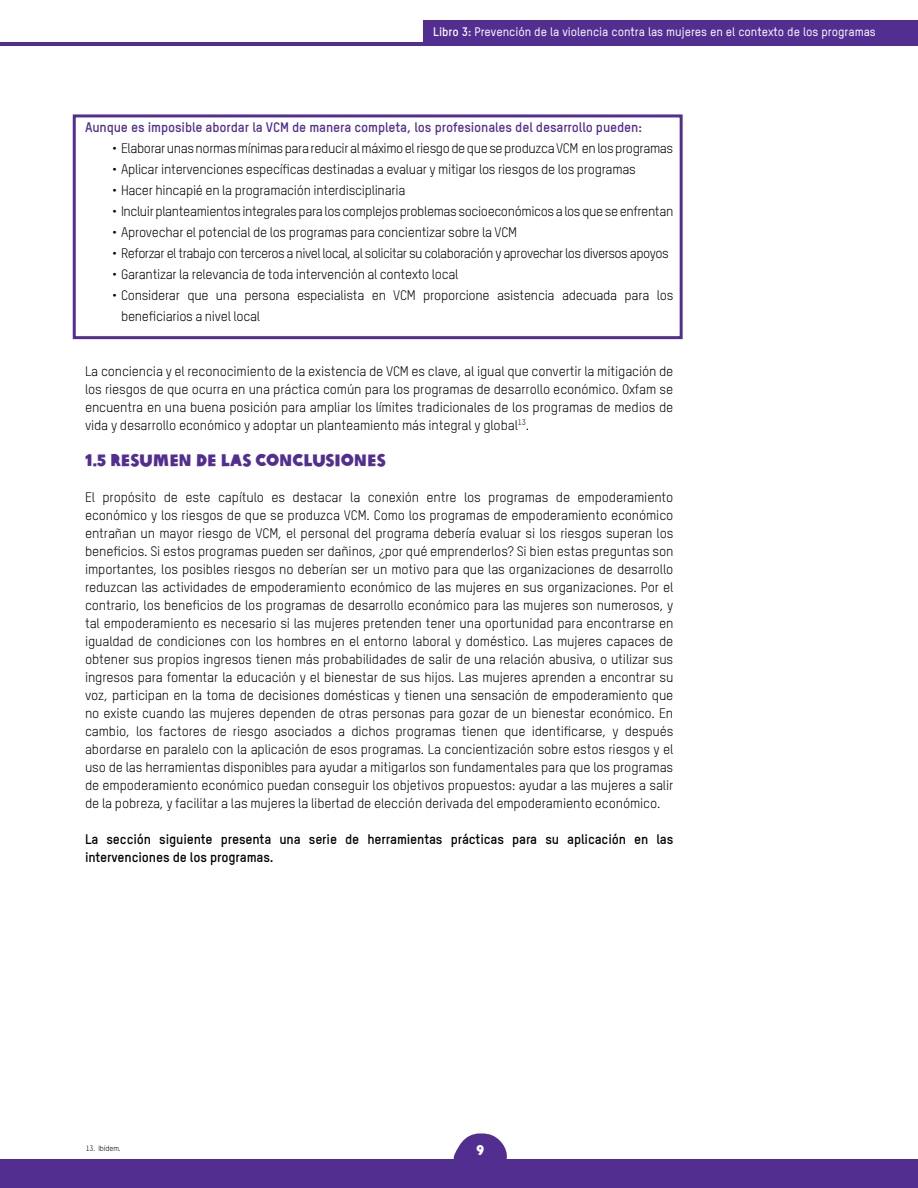
<style>
.page{position:relative;width:918px;height:1188px;background:#fff}
.page>*{position:absolute;margin:0;border:0;box-sizing:border-box;transform-origin:0 0}
.t1{font:16.5px "Oxfam Global Headline";color:#522e91}
.t2{font:13.5px/18px "Oxfam TSTARPRO";letter-spacing:-.02em;color:#000;text-align:justify}
.t3{font:700 13.5px/18px "Oxfam TSTARPRO";letter-spacing:-.01em;color:#000}
.t4{font:13.5px "Oxfam TSTARPRO";letter-spacing:-.04em;color:#000}
.t5{font:700 13.5px "Oxfam TSTARPRO";letter-spacing:-.01em;color:#522e91}
.t6{font:13.5px "Oxfam Global Headline";color:#fff}
.t7{font:500 12px "Oxfam TSTARPRO";color:#fff}
.t8{font:7.5px "Oxfam TSTARPRO";letter-spacing:-.01em;color:#000}
.s1{font-weight:700}
</style>
<div class="page">
<div style="left:0;top:1159px;width:918px;height:29px;background:#522e91"></div>
<div style="left:423px;top:21px;width:495px;height:22px;background:#522e91"></div>
<svg style="left:453px;top:1133px;width:54px;height:26px"></svg>
<hr style="left:0;top:42px;width:918px;height:4px;background:#522e91">
<div style="left:73px;top:114px;width:610px;height:225px;border:3px solid #522e91"></div>
<p class="t7" style="left:433px;top:27px;width:444px"><span class="s1">Libro 3:</span> Prevención de la violencia contra las mujeres en el contexto de los programas</p>
<p class="t5" style="left:85px;top:121px;width:558px">Aunque es imposible abordar la VCM de manera completa, los profesionales del desarrollo pueden:</p>
<p class="t2" style="left:112px;top:140px;width:563px">• Elaborar unas normas mínimas para reducir al máximo el riesgo de que se produzca VCM en los programas</p>
<p class="t2" style="left:112px;top:161px;width:525px">• Aplicar intervenciones específicas destinadas a evaluar y mitigar los riesgos de los programas</p>
<p class="t2" style="left:112px;top:182px;width:295px">• Hacer hincapié en la programación interdisciplinaria</p>
<p class="t2" style="left:112px;top:203px;width:563px">• Incluir planteamientos integrales para los complejos problemas socioeconómicos a los que se enfrentan</p>
<p class="t2" style="left:112px;top:224px;width:407px">• Aprovechar el potencial de los programas para concientizar sobre la VCM</p>
<p class="t4" style="left:112px;top:247px;width:558px">• Reforzar el trabajo con terceros a nivel local, al solicitar su colaboración y aprovechar los diversos apoyos</p>
<p class="t2" style="left:112px;top:266px;width:348px">• Garantizar la relevancia de toda intervención al contexto local</p>
<p class="t2" style="left:121px;top:285px;width:554px;line-height:21px;text-indent:-9px">• Considerar que una persona especialista en VCM proporcione asistencia adecuada para los beneficiarios a nivel local</p>
<p class="t2" style="left:85px;top:363px;width:590px">La conciencia y el reconocimiento de la existencia de VCM es clave, al igual que convertir la mitigación de los riesgos de que ocurra en una práctica común para los programas de desarrollo económico. Oxfam se encuentra en una buena posición para ampliar los límites tradicionales de los programas de medios de vida y desarrollo económico y adoptar un planteamiento más integral y global<sup>13</sup>.</p>
<p class="t1" style="left:85px;top:446px;width:302px">1.5 RESUMEN DE LAS CONCLUSIONES</p>
<p class="t2" style="left:85px;top:489px;width:590px">El propósito de este capítulo es destacar la conexión entre los programas de empoderamiento económico y los riesgos de que se produzca VCM. Como los programas de empoderamiento económico entrañan un mayor riesgo de VCM, el personal del programa debería evaluar si los riesgos superan los beneficios. Si estos programas pueden ser dañinos, ¿por qué emprenderlos? Si bien estas preguntas son importantes, los posibles riesgos no deberían ser un motivo para que las organizaciones de desarrollo reduzcan las actividades de empoderamiento económico de las mujeres en sus organizaciones. Por el contrario, los beneficios de los programas de desarrollo económico para las mujeres son numerosos, y tal empoderamiento es necesario si las mujeres pretenden tener una oportunidad para encontrarse en igualdad de condiciones con los hombres en el entorno laboral y doméstico. Las mujeres capaces de obtener sus propios ingresos tienen más probabilidades de salir de una relación abusiva, o utilizar sus ingresos para fomentar la educación y el bienestar de sus hijos. Las mujeres aprenden a encontrar su voz, participan en la toma de decisiones domésticas y tienen una sensación de empoderamiento que no existe cuando las mujeres dependen de otras personas para gozar de un bienestar económico. En cambio, los factores de riesgo asociados a dichos programas tienen que identificarse, y después abordarse en paralelo con la aplicación de esos programas. La concientización sobre estos riesgos y el uso de las herramientas disponibles para ayudar a mitigarlos son fundamentales para que los programas de empoderamiento económico puedan conseguir los objetivos propuestos: ayudar a las mujeres a salir de la pobreza, y facilitar a las mujeres la libertad de elección derivada del empoderamiento económico.</p>
<p class="t3" style="left:85px;top:831px;width:590px">La sección siguiente presenta una serie de herramientas prácticas para su aplicación en las intervenciones de los programas.</p>
<p class="t8" style="left:86px;top:1145px;width:37px">13. Ibídem.</p>
<p class="t6" style="left:476px;top:1139px;width:9px">9</p>
</div>
